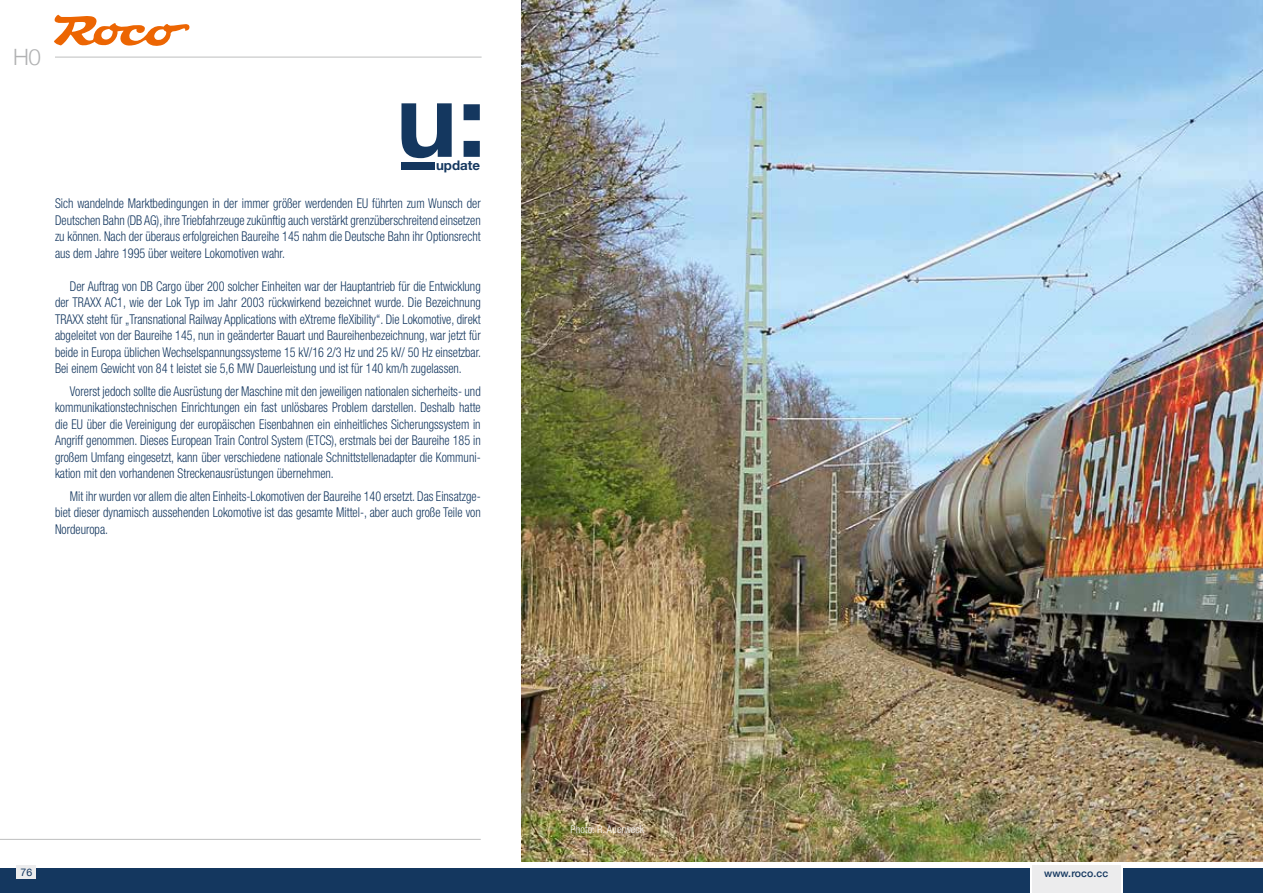
<style>
.page{position:relative;width:1263px;height:893px;background:#fff}
.page>*{position:absolute;margin:0;border:0;box-sizing:border-box;transform-origin:0 0}
.t1{font:300 22.5px "Helvetica Neue";color:#b1b2b3}
.t2{font:300 condensed 13.5px/16.5px "Helvetica Neue LT Std";color:#14375f;text-align:justify;scale:.9 1}
.t3{font:700 13.35px "Helvetica Neue";color:#14375f}
.t4{font:300 condensed 10.5px "Helvetica Neue LT Std";letter-spacing:.01em;color:#fff}
.t5{font:500 10.5px "Helvetica Neue";letter-spacing:.01em;color:#14375f}
.t6{font:10.5px "Helvetica Neue";color:#14375f}
</style>
<div class="page">
<svg style="left:54px;top:15px;width:136px;height:31px"></svg>
<div style="left:1032px;top:865px;width:89px;height:28px;background:#ececed"></div>
<div style="left:0;top:868px;width:1030px;height:25px;background:#14375f"></div>
<div style="left:1124px;top:868px;width:139px;height:25px;background:#14375f"></div>
<div style="left:17px;top:865px;width:19px;height:14px;background:#ececed"></div>
<svg style="left:401px;top:103px;width:51px;height:55px"></svg>
<svg style="left:464px;top:104px;width:16px;height:53px"></svg>
<div style="left:401px;top:163px;width:34px;height:7px;background:#14375f"></div>
<hr style="left:0;top:57px;width:482px;height:1px;background:#bdbebe">
<img style="left:522px;top:0;width:741px;height:862px">
<hr style="left:0;top:839px;width:481px;height:1px;background:#bdbebe">
<div style="left:0;top:44px;width:54px;height:33px;background:#fff"></div>
<h1 class="t1" style="left:13px;top:39px;width:29px">H0</h1>
<p class="t3" style="left:436px;top:154px;width:46px">update</p>
<p class="t2" style="left:55px;top:195px;width:474px">Sich wandelnde Marktbedingungen in der immer größer werdenden EU führten zum Wunsch der Deutschen Bahn (DB AG), ihre Triebfahrzeuge zukünftig auch verstärkt grenzüberschreitend einsetzen zu können. Nach der überaus erfolgreichen Baureihe 145 nahm die Deutsche Bahn ihr Optionsrecht aus dem Jahre 1995 über weitere Lokomotiven wahr.</p>
<p class="t2" style="left:55px;top:278px;width:475px;text-indent:15px">Der Auftrag von DB Cargo über 200 solcher Einheiten war der Hauptantrieb für die Entwicklung der TRAXX AC1, wie der Lok Typ im Jahr 2003 rückwirkend bezeichnet wurde. Die Bezeichnung TRAXX steht für „Transnational Railway Applications with eXtreme fleXibility“. Die Lokomotive, direkt abgeleitet von der Baureihe 145, nun in geänderter Bauart und Baureihenbezeichnung, war jetzt für beide in Europa üblichen Wechselspannungssysteme 15 kV/16 2/3 Hz und 25 kV/ 50 Hz einsetzbar.<br>Bei einem Gewicht von 84 t leistet sie 5,6 MW Dauerleistung und ist für 140 km/h zugelassen.</p>
<p class="t2" style="left:55px;top:383px;width:474px;text-indent:15px">Vorerst jedoch sollte die Ausrüstung der Maschine mit den jeweiligen nationalen sicherheits- und kommunikationstechnischen Einrichtungen ein fast unlösbares Problem darstellen. Deshalb hatte die EU über die Vereinigung der europäischen Eisenbahnen ein einheitliches Sicherungssystem in Angriff genommen. Dieses European Train Control System (ETCS), erstmals bei der Baureihe 185 in großem Umfang eingesetzt, kann über verschiedene nationale Schnittstellenadapter die Kommuni&shy;kation mit den vorhandenen Streckenausrüstungen übernehmen.</p>
<p class="t2" style="left:55px;top:488px;width:475px;text-indent:15px">Mit ihr wurden vor allem die alten Einheits-Lokomotiven der Baureihe 140 ersetzt. Das Einsatzge&shy;biet dieser dynamisch aussehenden Lokomotive ist das gesamte Mittel-, aber auch große Teile von Nordeuropa.</p>
<p class="t4" style="left:570px;top:823px;width:75px">Photo: R. Auerweck</p>
<p class="t6" style="left:21px;top:865px;width:13px">76</p>
<p class="t5" style="left:1044px;top:864px;width:66px">www.roco.cc</p>
</div>
